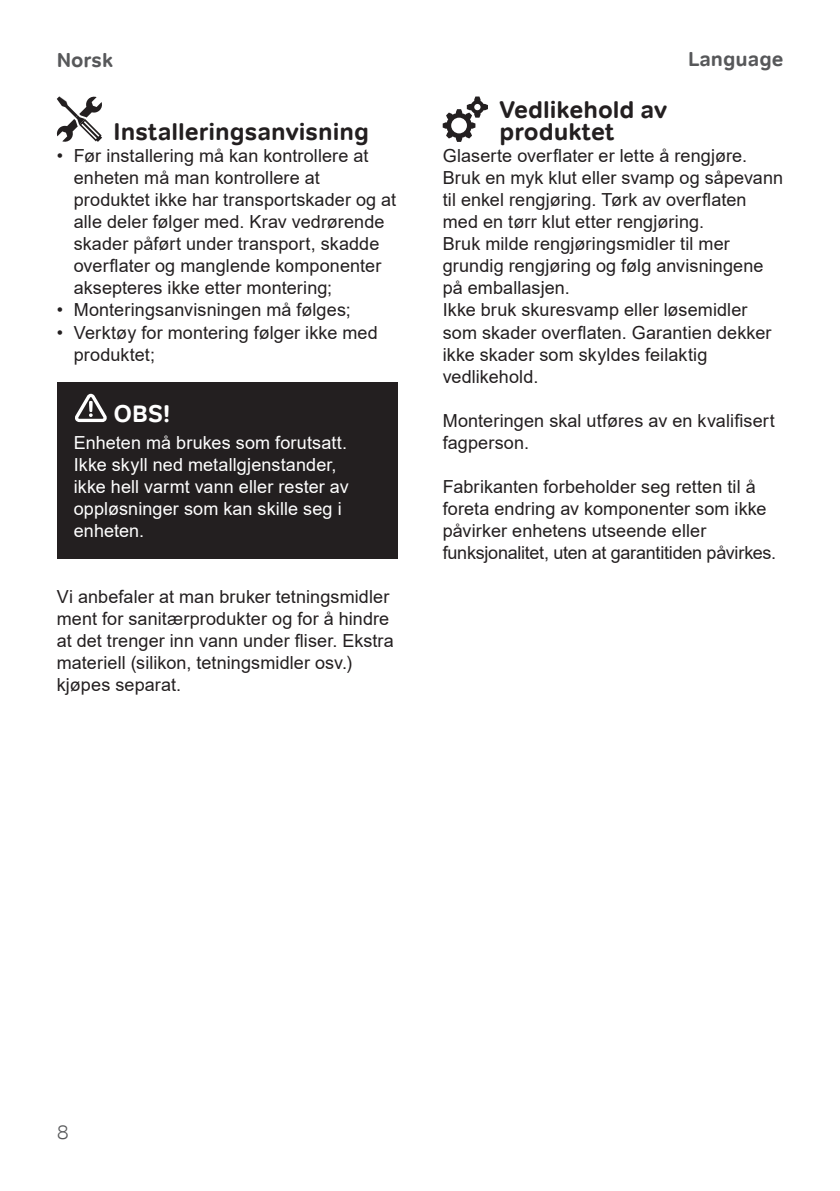
<style>
.page{position:relative;width:840px;height:1191px;background:#fff}
.page>*{position:absolute;margin:0;border:0;box-sizing:border-box;transform-origin:0 0}
.Title_1{font:700 24px/22px "Tondo Corp";color:#231f20}
.Title_1_warning{font:700 24px "Tondo Corp";color:#fff}
.t1{font:700 20px "Tondo Corp";color:#57585a}
.t2{font:300 20px "Tondo Corp";color:#57585a}
.Base_txt{font:18px/22px "Arial";letter-spacing:.005em;color:#231f20}
.Base_text_attention{font:18px/22px "Arial";letter-spacing:.005em;color:#fff}
</style>
<div class="page">
<div style="left:57px;top:382px;width:340px;height:176px;background:#231f20"></div>
<svg style="left:442px;top:96px;width:45px;height:46px"></svg>
<svg style="left:56px;top:96px;width:46px;height:46px"></svg>
<svg style="left:75px;top:394px;width:32px;height:28px"></svg>
<p class="t1" style="left:57px;top:48px;width:58px">Norsk</p>
<p class="t1" style="left:687px;top:47px;width:97px">Language</p>
<p class="Title_1" style="left:113px;top:121px;width:257px">Installeringsanvisning</p>
<p class="Base_txt" style="left:74px;top:145px;width:324px;text-indent:-17px">• Før installering må kan kontrollere at enheten må man kontrollere at produktet ikke har transportskader og at alle deler følger med. Krav vedrørende skader påført under transport, skadde overflater og manglende komponenter aksepteres ikke etter montering;</p>
<p class="Base_txt" style="left:57px;top:299px;width:295px">• Monteringsanvisningen må følges;</p>
<p class="Base_txt" style="left:74px;top:321px;width:305px;text-indent:-17px">• Verktøy for montering følger ikke med produktet;</p>
<p class="Title_1_warning" style="left:113px;top:398px;width:58px">OBS!</p>
<p class="Base_text_attention" style="left:74px;top:431px;width:276px">Enheten må brukes som forutsatt.<br>Ikke skyll ned metallgjenstander, ikke hell varmt vann eller rester av oppløsninger som kan skille seg i enheten.</p>
<p class="Base_txt" style="left:57px;top:585px;width:338px">Vi anbefaler at man bruker tetningsmidler ment for sanitærprodukter og for å hindre at det trenger inn vann under fliser. Ekstra materiell (silikon, tetningsmidler osv.) kjøpes separat.</p>
<p class="Title_1" style="left:499px;top:99px;width:169px">Vedlikehold av produktet</p>
<p class="Base_txt" style="left:442px;top:145px;width:342px">Glaserte overflater er lette å rengjøre.<br>Bruk en myk klut eller svamp og såpevann til enkel rengjøring. Tørk av overflaten med en tørr klut etter rengjøring.</p>
<p class="Base_txt" style="left:442px;top:233px;width:322px">Bruk milde rengjøringsmidler til mer grundig rengjøring og følg anvisningene på emballasjen.</p>
<p class="Base_txt" style="left:442px;top:299px;width:330px">Ikke bruk skuresvamp eller løsemidler som skader overflaten. Garantien dekker ikke skader som skyldes feilaktig vedlikehold.</p>
<p class="Base_txt" style="left:442px;top:409px;width:333px">Monteringen skal utføres av en kvalifisert fagperson.</p>
<p class="Base_txt" style="left:442px;top:475px;width:335px">Fabrikanten forbeholder seg retten til å foreta endring av komponenter som ikke påvirker enhetens utseende eller funksjonalitet, uten at garantitiden påvirkes.</p>
<p class="t2" style="left:57px;top:1120px;width:14px">8</p>
</div>
